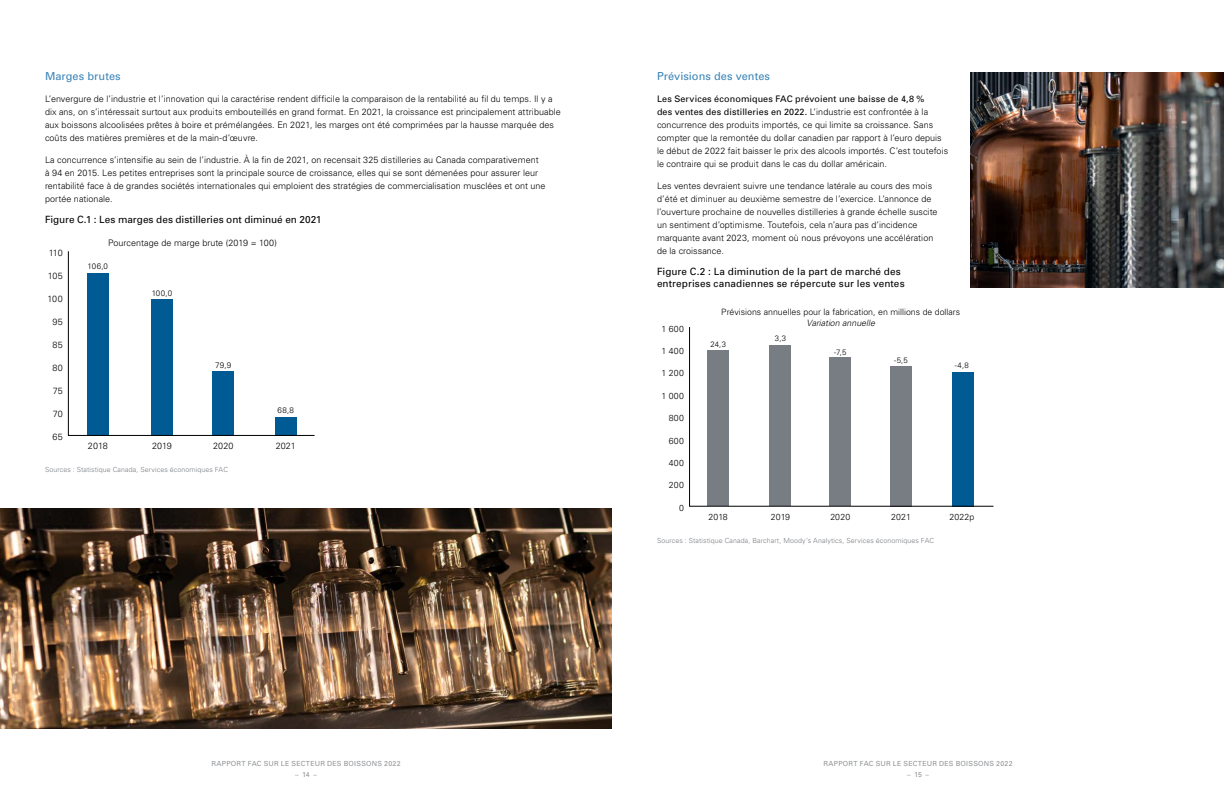
<style>
.page{position:relative;width:1224px;height:792px;background:#fff}
.page>*{position:absolute;margin:0;border:0;box-sizing:border-box;transform-origin:0 0}
.t1{font:11px "Univers";letter-spacing:.005em;color:#3a84b6}
.t2{font:10px/12px "Univers";letter-spacing:.005em;color:#000}
.t3{font:300 9px/13px "Univers";letter-spacing:.005em;color:#000}
.t4{font:300 9px "Univers";letter-spacing:.02em;color:#010101}
.t5{font:300 8.8px "Univers";letter-spacing:.005em;color:#000}
.t6{font:300 8.8px "Univers";letter-spacing:.04em;color:#010101}
.t7{font:italic 300 8.8px "Univers";color:#000}
.t8{font:300 8px "Univers";letter-spacing:.03em;color:#000}
.t9{font:300 7.8px "Univers";color:#000}
.t10{font:300 7px "Univers";letter-spacing:.015em;color:#797d83}
.t11{font:7px/11px "Univers";letter-spacing:.035em;color:#939598;text-align:center}
.s1{font-weight:400}
</style>
<div class="page">
<img style="left:971px;top:72px;width:253px;height:216px">
<div style="left:708px;top:350px;width:21px;height:156px;background:#787d83"></div>
<div style="left:770px;top:345px;width:21px;height:161px;background:#787d83"></div>
<div style="left:829px;top:358px;width:22px;height:148px;background:#787d83"></div>
<div style="left:890px;top:366px;width:22px;height:140px;background:#787d83"></div>
<div style="left:952px;top:372px;width:21px;height:134px;background:#005b94"></div>
<hr style="left:689px;top:327px;width:1px;height:179px;background:#000">
<hr style="left:689px;top:506px;width:305px;height:1px;background:#000">
<div style="left:87px;top:273px;width:22px;height:162px;background:#005b94"></div>
<div style="left:151px;top:299px;width:22px;height:136px;background:#005b94"></div>
<div style="left:212px;top:371px;width:22px;height:64px;background:#005b94"></div>
<div style="left:275px;top:417px;width:22px;height:18px;background:#005b94"></div>
<hr style="left:68px;top:251px;width:1px;height:184px;background:#000">
<hr style="left:68px;top:435px;width:247px;height:1px;background:#000">
<img style="left:0;top:508px;width:612px;height:221px">
<p class="t1" style="left:45px;top:69px;width:77px">Marges brutes</p>
<p class="t3" style="left:45px;top:92px;width:517px">L’envergure de l’industrie et l’innovation qui la caractérise rendent difficile la comparaison de la rentabilité au fil du temps. Il y a dix ans, on s’intéressait surtout aux produits embouteillés en grand format. En 2021, la croissance est principalement attribuable aux boissons alcoolisées prêtes à boire et prémélangées. En 2021, les marges ont été comprimées par la hausse marquée des coûts des matières premières et de la main-d’œuvre.</p>
<p class="t3" style="left:45px;top:153px;width:502px">La concurrence s’intensifie au sein de l’industrie. À la fin de 2021, on recensait 325 distilleries au Canada comparativement<br>à 94 en 2015. Les petites entreprises sont la principale source de croissance, elles qui se sont démenées pour assurer leur rentabilité face à de grandes sociétés internationales qui emploient des stratégies de commercialisation musclées et ont une portée nationale.</p>
<p class="t2" style="left:45px;top:213px;width:278px">Figure C.1 : Les marges des distilleries ont diminué en 2021</p>
<p class="t4" style="left:49px;top:247px;width:16px">110</p>
<p class="t4" style="left:48px;top:270px;width:17px">105</p>
<p class="t4" style="left:48px;top:293px;width:17px">100</p>
<p class="t4" style="left:52px;top:316px;width:12px">95</p>
<p class="t4" style="left:52px;top:339px;width:12px">85</p>
<p class="t4" style="left:52px;top:362px;width:12px">80</p>
<p class="t4" style="left:53px;top:385px;width:12px">75</p>
<p class="t4" style="left:53px;top:408px;width:11px">70</p>
<p class="t4" style="left:52px;top:431px;width:12px">65</p>
<p class="t3" style="left:108px;top:236px;width:170px">Pourcentage de marge brute (2019 = 100)</p>
<p class="t8" style="left:88px;top:262px;width:22px">106,0</p>
<p class="t8" style="left:152px;top:288px;width:22px">100,0</p>
<p class="t8" style="left:215px;top:360px;width:18px">79,9</p>
<p class="t8" style="left:278px;top:406px;width:18px">68,8</p>
<p class="t3" style="left:88px;top:439px;width:21px">2018</p>
<p class="t3" style="left:152px;top:439px;width:21px">2019</p>
<p class="t3" style="left:213px;top:439px;width:22px">2020</p>
<p class="t3" style="left:276px;top:439px;width:22px">2021</p>
<p class="t10" style="left:45px;top:466px;width:185px">Sources : Statistique Canada, Services économiques FAC</p>
<p class="t1" style="left:657px;top:69px;width:115px">Prévisions des ventes</p>
<p class="t3" style="left:657px;top:92px;width:293px"><span class="s1">Les Services économiques FAC prévoient une baisse de 4,8 %<br>des ventes des distilleries en 2022.</span> L’industrie est confrontée à la concurrence des produits importés, ce qui limite sa croissance. Sans compter que la remontée du dollar canadien par rapport à l’euro depuis le début de 2022 fait baisser le prix des alcools importés. C’est toutefois le contraire qui se produit dans le cas du dollar américain.</p>
<p class="t3" style="left:657px;top:179px;width:282px">Les ventes devraient suivre une tendance latérale au cours des mois d’été et diminuer au deuxième semestre de l’exercice. L’annonce de l’ouverture prochaine de nouvelles distilleries à grande échelle suscite un sentiment d’optimisme. Toutefois, cela n’aura pas d’incidence marquante avant 2023, moment où nous prévoyons une accélération de la croissance.</p>
<p class="t2" style="left:657px;top:265px;width:249px">Figure C.2 : La diminution de la part de marché des entreprises canadiennes se répercute sur les ventes</p>
<p class="t6" style="left:661px;top:323px;width:24px">1 600</p>
<p class="t6" style="left:661px;top:346px;width:24px">1 400</p>
<p class="t6" style="left:662px;top:368px;width:24px">1 200</p>
<p class="t6" style="left:661px;top:390px;width:24px">1 000</p>
<p class="t6" style="left:669px;top:413px;width:17px">800</p>
<p class="t6" style="left:669px;top:435px;width:17px">600</p>
<p class="t6" style="left:669px;top:458px;width:17px">400</p>
<p class="t6" style="left:669px;top:480px;width:17px">200</p>
<p class="t6" style="left:679px;top:502px;width:6px">0</p>
<p class="t5" style="left:721px;top:307px;width:241px">Prévisions annuelles pour la fabrication, en millions de dollars</p>
<p class="t7" style="left:807px;top:317px;width:70px">Variation annuelle</p>
<p class="t9" style="left:710px;top:339px;width:17px">24,3</p>
<p class="t9" style="left:775px;top:334px;width:13px">3,3</p>
<p class="t9" style="left:834px;top:347px;width:14px">-7,5</p>
<p class="t9" style="left:894px;top:355px;width:15px">-5,5</p>
<p class="t9" style="left:955px;top:361px;width:15px">-4,8</p>
<p class="t5" style="left:709px;top:511px;width:21px">2018</p>
<p class="t5" style="left:771px;top:511px;width:21px">2019</p>
<p class="t5" style="left:830px;top:511px;width:21px">2020</p>
<p class="t5" style="left:891px;top:511px;width:21px">2021</p>
<p class="t5" style="left:949px;top:511px;width:26px">2022p</p>
<p class="t10" style="left:657px;top:537px;width:279px">Sources : Statistique Canada, Barchart, Moody’s Analytics, Services économiques FAC</p>
<p class="t11" style="left:211px;top:757px;width:191px">RAPPORT FAC SUR LE SECTEUR DES BOISSONS 2022 –14–</p>
<p class="t11" style="left:823px;top:757px;width:191px">RAPPORT FAC SUR LE SECTEUR DES BOISSONS 2022 –15–</p>
</div>
